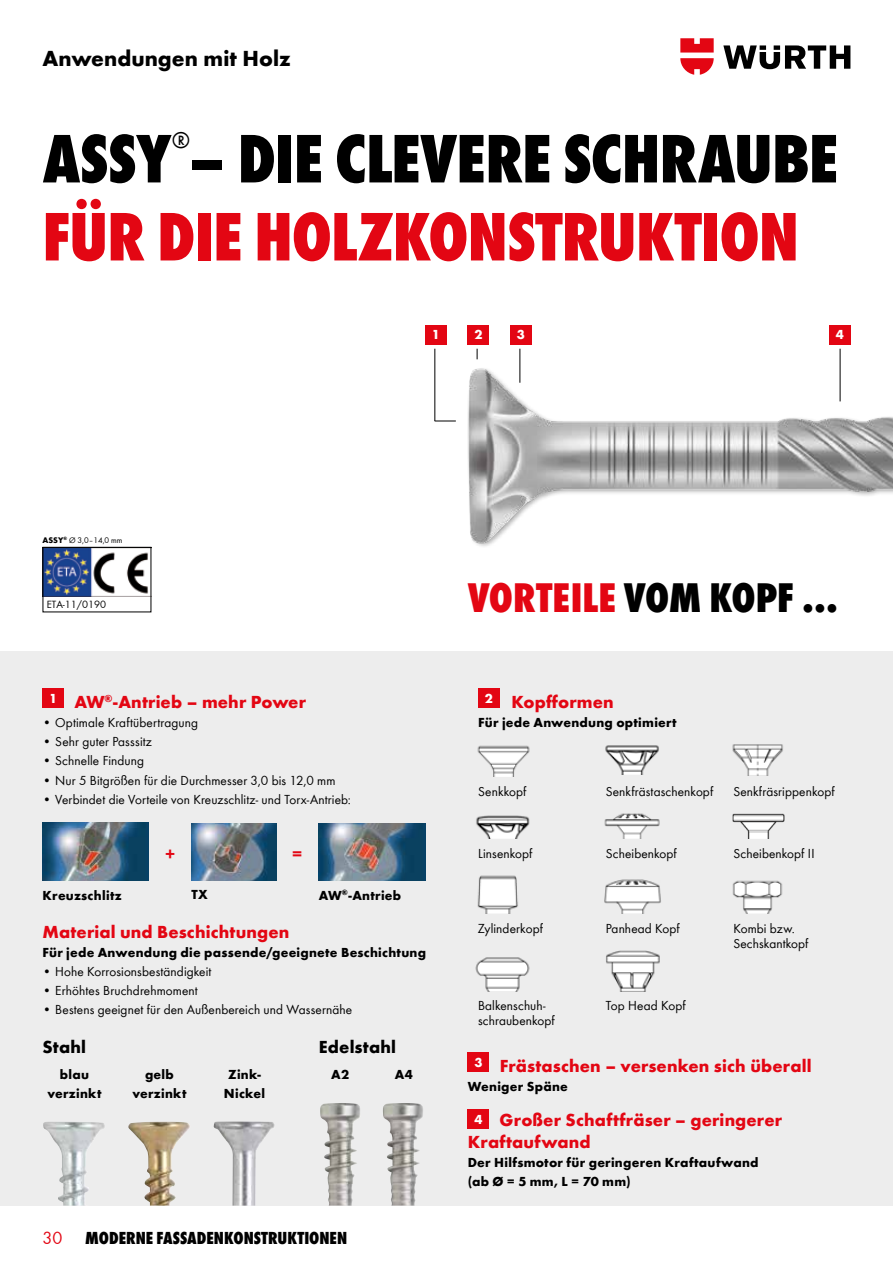
<style>
.page{position:relative;width:893px;height:1263px;background:#fff}
.page>*{position:absolute;margin:0;border:0;box-sizing:border-box;transform-origin:0 0}
.t1{font:800 condensed 71.25px "Wuerth";letter-spacing:-.01em;color:#000}
.t2{font:800 condensed 71.25px "Wuerth";letter-spacing:-.015em;color:#e30613}
.t3{font:800 condensed 42.75px "Wuerth";color:#000}
.t4{font:24px "Wuerth";color:#000}
.t5{font:700 22.5px "Wuerth";color:#000}
.t6{font:700 18px/22.5px "Wuerth";letter-spacing:.005em;color:#e30613}
.t7{font:800 condensed 18px "Wuerth";color:#000}
.t8{font:700 18px "Wuerth";letter-spacing:.01em;color:#000}
.t9{font:18px "Wuerth";color:#e30613}
.t10{font:13.5px/15px "Wuerth";letter-spacing:.01em;color:#000}
.t11{font:700 13.5px/19.2px "Wuerth";letter-spacing:.02em;color:#000;text-align:center}
.t12{font:700 13.5px "Wuerth";color:#fff}
.t13{font:10.8px "Wuerth";color:#000}
.t14{font:8.4px "Wuerth";color:#000}
.s1{font-weight:700}
.s2{color:#e30613}
.s3{font-size:13.5px;color:#fff}
</style>
<div class="page">
<svg style="left:723px;top:45px;width:127px;height:24px"></svg>
<svg style="left:680px;top:38px;width:34px;height:37px"></svg>
<div style="left:0;top:651px;width:893px;height:554px;background:#ededed"></div>
<img style="left:444px;top:351px;width:449px;height:196px">
<div style="left:425px;top:325px;width:21px;height:19px;background:#e30613"></div>
<div style="left:468px;top:325px;width:21px;height:19px;background:#e30613"></div>
<div style="left:468px;top:1052px;width:21px;height:19px;background:#e30613"></div>
<div style="left:510px;top:325px;width:21px;height:19px;background:#e30613"></div>
<div style="left:829px;top:325px;width:21px;height:19px;background:#e30613"></div>
<div style="left:478px;top:689px;width:21px;height:19px;background:#e30613"></div>
<div style="left:43px;top:689px;width:21px;height:19px;background:#e30613"></div>
<img style="left:45px;top:549px;width:104px;height:48px">
<div style="left:43px;top:547px;width:108px;height:65px;border:1px solid #000"></div>
<img style="left:477px;top:745px;width:53px;height:32px">
<img style="left:476px;top:815px;width:54px;height:24px">
<img style="left:606px;top:950px;width:54px;height:41px">
<img style="left:475px;top:957px;width:55px;height:34px">
<img style="left:604px;top:813px;width:56px;height:26px">
<img style="left:732px;top:813px;width:53px;height:26px">
<img style="left:604px;top:879px;width:57px;height:34px">
<img style="left:732px;top:880px;width:51px;height:33px">
<img style="left:477px;top:875px;width:41px;height:38px">
<img style="left:605px;top:745px;width:54px;height:30px">
<img style="left:732px;top:744px;width:51px;height:31px">
<hr style="left:520px;top:349px;width:1px;height:34px;background:#000">
<hr style="left:435px;top:349px;width:1px;height:72px;background:#000">
<hr style="left:840px;top:349px;width:1px;height:52px;background:#000">
<svg style="left:435px;top:421px;width:21px;height:1px"></svg>
<img style="left:43px;top:823px;width:106px;height:57px">
<img style="left:191px;top:823px;width:85px;height:57px">
<img style="left:319px;top:823px;width:106px;height:57px">
<div style="left:468px;top:1110px;width:21px;height:19px;background:#e30613"></div>
<img style="left:128px;top:1122px;width:62px;height:83px">
<img style="left:43px;top:1122px;width:62px;height:83px">
<img style="left:213px;top:1121px;width:62px;height:84px">
<img style="left:320px;top:1103px;width:40px;height:102px">
<img style="left:383px;top:1103px;width:40px;height:102px">
<h3 class="t5" style="left:43px;top:42px;width:250px">Anwendungen mit Holz</h3>
<h3 class="t4" style="left:172px;top:124px;width:19px">®</h3>
<h1 class="t1" style="left:43px;top:108px;width:797px">ASSY – DIE CLEVERE SCHRAUBE</h1>
<h1 class="t2" style="left:43px;top:186px;width:758px">FÜR DIE HOLZKONSTRUKTION</h1>
<p class="t12" style="left:432px;top:325px;width:10px">1</p>
<p class="t12" style="left:474px;top:325px;width:10px">2</p>
<p class="t12" style="left:517px;top:325px;width:10px">3</p>
<p class="t12" style="left:836px;top:325px;width:10px">4</p>
<p class="t14" style="left:43px;top:535px;width:81px"><span class="s1">ASSY</span><sup>®</sup> Ø 3,0–14,0 mm</p>
<p class="t13" style="left:47px;top:597px;width:61px">ETA-11/0190</p>
<p class="t12" style="left:49px;top:689px;width:10px">1</p>
<p class="t10" style="left:43px;top:714px;width:157px">• Optimale Kraftübertragung</p>
<p class="t10" style="left:43px;top:734px;width:111px">• Sehr guter Passsitz</p>
<p class="t10" style="left:43px;top:753px;width:103px">• Schnelle Findung</p>
<p class="t10" style="left:43px;top:772px;width:294px">• Nur 5 Bitgrößen für die Durchmesser 3,0 bis 12,0 mm</p>
<p class="t10" style="left:43px;top:791px;width:310px">• Verbindet die Vorteile von Kreuzschlitz- und Torx-Antrieb:</p>
<h3 class="t6" style="left:74px;top:689px;width:233px">AW<sup>®</sup>-Antrieb – mehr Power</h3>
<h3 class="t6" style="left:165px;top:841px;width:12px">+</h3>
<h3 class="t6" style="left:292px;top:841px;width:12px">=</h3>
<p class="t11" style="left:43px;top:884px;width:81px">Kreuzschlitz</p>
<p class="t11" style="left:191px;top:884px;width:18px">TX</p>
<p class="t11" style="left:319px;top:884px;width:84px">AW<sup>®</sup>-Antrieb</p>
<h3 class="t6" style="left:43px;top:919px;width:248px">Material und Beschichtungen</h3>
<p class="t11" style="left:43px;top:942px;width:385px">Für jede Anwendung die passende/geeignete Beschichtung</p>
<p class="t10" style="left:43px;top:963px;width:170px">• Hohe Korrosionsbeständigkeit</p>
<p class="t10" style="left:43px;top:982px;width:157px">• Erhöhtes Bruchdrehmoment</p>
<p class="t10" style="left:43px;top:1001px;width:311px">• Bestens geeignet für den Außenbereich und Wassernähe</p>
<h3 class="t8" style="left:43px;top:1033px;width:45px">Stahl</h3>
<p class="t11" style="left:47px;top:1063px;width:56px">blau verzinkt</p>
<p class="t11" style="left:132px;top:1063px;width:56px">gelb verzinkt</p>
<p class="t11" style="left:224px;top:1063px;width:43px">Zink-<br>Nickel</p>
<h3 class="t8" style="left:319px;top:1033px;width:79px">Edelstahl</h3>
<p class="t11" style="left:331px;top:1063px;width:20px">A2</p>
<p class="t11" style="left:395px;top:1063px;width:19px">A4</p>
<h3 class="t9" style="left:43px;top:1225px;width:21px">30</h3>
<h3 class="t7" style="left:85px;top:1225px;width:264px">MODERNE FASSADENKONSTRUKTIONEN</h3>
<h2 class="t3" style="left:468px;top:568px;width:372px"><span class="s2">VORTEILE</span> VOM KOPF ...</h2>
<h3 class="t6" style="left:485px;top:689px;width:130px"><sup>2</sup> Kopfformen</h3>
<p class="t11" style="left:478px;top:712px;width:200px">Für jede Anwendung optimiert</p>
<p class="t10" style="left:478px;top:783px;width:50px">Senkkopf</p>
<p class="t10" style="left:606px;top:783px;width:109px">Senkfrästaschenkopf</p>
<p class="t10" style="left:733px;top:783px;width:103px">Senkfräsrippenkopf</p>
<p class="t10" style="left:478px;top:846px;width:56px">Linsenkopf</p>
<p class="t10" style="left:478px;top:920px;width:67px">Zylinderkopf</p>
<p class="t10" style="left:606px;top:846px;width:73px">Scheibenkopf</p>
<p class="t10" style="left:733px;top:846px;width:83px">Scheibenkopf II</p>
<p class="t10" style="left:606px;top:920px;width:75px">Panhead Kopf</p>
<p class="t10" style="left:733px;top:920px;width:77px">Kombi bzw.<br>Sechskantkopf</p>
<p class="t10" style="left:478px;top:997px;width:78px">Balkenschuh&shy;schraubenkopf</p>
<p class="t10" style="left:606px;top:997px;width:81px">Top Head Kopf</p>
<p class="t12" style="left:474px;top:1052px;width:10px">3</p>
<h3 class="t6" style="left:500px;top:1053px;width:313px">Frästaschen – versenken sich überall</h3>
<p class="t11" style="left:468px;top:1075px;width:102px">Weniger Späne</p>
<h3 class="t6" style="left:468px;top:1107px;width:316px;text-indent:7px"><span class="s3">4</span> Großer Schaftfräser – geringerer<br>Kraftaufwand</h3>
<p class="t11" style="left:468px;top:1152px;width:292px;text-align:left">Der Hilfsmotor für geringeren Kraftaufwand (ab Ø = 5 mm, L = 70 mm)</p>
</div>
